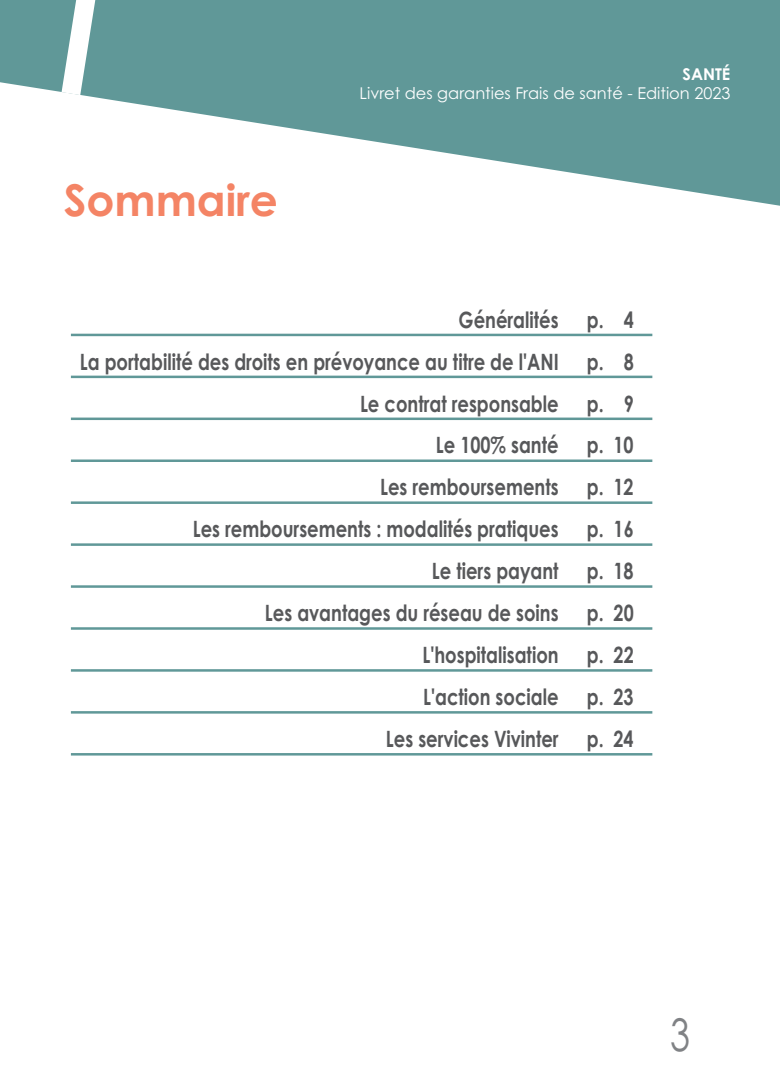
<style>
.page{position:relative;width:780px;height:1088px;background:#fff}
.page>*{position:absolute;margin:0;border:0;box-sizing:border-box;transform-origin:0 0}
.t1{font:45px "Century Gothic Pro";color:#808285;scale:.8 1}
.t2{font:700 43.75px "Century Gothic Pro";color:#f48465}
.t3{font:700 22.5px "Century Gothic Pro";color:#57585a;scale:.8 1}
.t4{font:16.25px "Century Gothic Pro";color:#fff}
.t5{font:700 16.25px "Century Gothic Pro";color:#fff}
</style>
<div class="page">
<svg style="left:0;top:0;width:780px;height:206px;fill:#609898"></svg>
<svg style="left:62px;top:0;width:52px;height:95px"></svg>
<hr style="left:71px;top:334px;width:581px;height:2px;background:#609898">
<hr style="left:71px;top:376px;width:581px;height:2px;background:#609898">
<hr style="left:71px;top:417px;width:581px;height:3px;background:#609898">
<hr style="left:71px;top:459px;width:581px;height:3px;background:#609898">
<hr style="left:71px;top:501px;width:581px;height:3px;background:#609898">
<hr style="left:71px;top:669px;width:581px;height:3px;background:#609898">
<hr style="left:71px;top:543px;width:581px;height:3px;background:#609898">
<hr style="left:71px;top:711px;width:581px;height:2px;background:#609898">
<hr style="left:71px;top:585px;width:581px;height:3px;background:#609898">
<hr style="left:71px;top:753px;width:581px;height:2px;background:#609898">
<hr style="left:71px;top:627px;width:581px;height:3px;background:#609898">
<h1 class="t2" style="left:64px;top:173px;width:216px">Sommaire</h1>
<p class="t5" style="left:682px;top:64px;width:49px">SANTÉ</p>
<p class="t4" style="left:359px;top:84px;width:372px">Livret des garanties Frais de santé - Edition 2023</p>
<h1 class="t3" style="left:458px;top:306px;width:220px">Généralités p. 4</h1>
<h1 class="t3" style="left:80px;top:347px;width:693px">La portabilité des droits en prévoyance au titre de l'ANI p. 8</h1>
<h1 class="t3" style="left:360px;top:389px;width:343px">Le contrat responsable p. 9</h1>
<h1 class="t3" style="left:436px;top:431px;width:249px">Le 100% santé p. 10</h1>
<h1 class="t3" style="left:380px;top:473px;width:318px">Les remboursements p. 12</h1>
<h1 class="t3" style="left:193px;top:515px;width:552px">Les remboursements : modalités pratiques p. 16</h1>
<h1 class="t3" style="left:432px;top:557px;width:254px">Le tiers payant p. 18</h1>
<h1 class="t3" style="left:265px;top:599px;width:462px">Les avantages du réseau de soins p. 20</h1>
<h1 class="t3" style="left:422px;top:641px;width:265px">L'hospitalisation p. 22</h1>
<h1 class="t3" style="left:423px;top:682px;width:264px">L'action sociale p. 23</h1>
<h1 class="t3" style="left:386px;top:724px;width:311px">Les services Vivinter p. 24</h1>
<h1 class="t1" style="left:670px;top:1007px;width:26px">3</h1>
</div>
